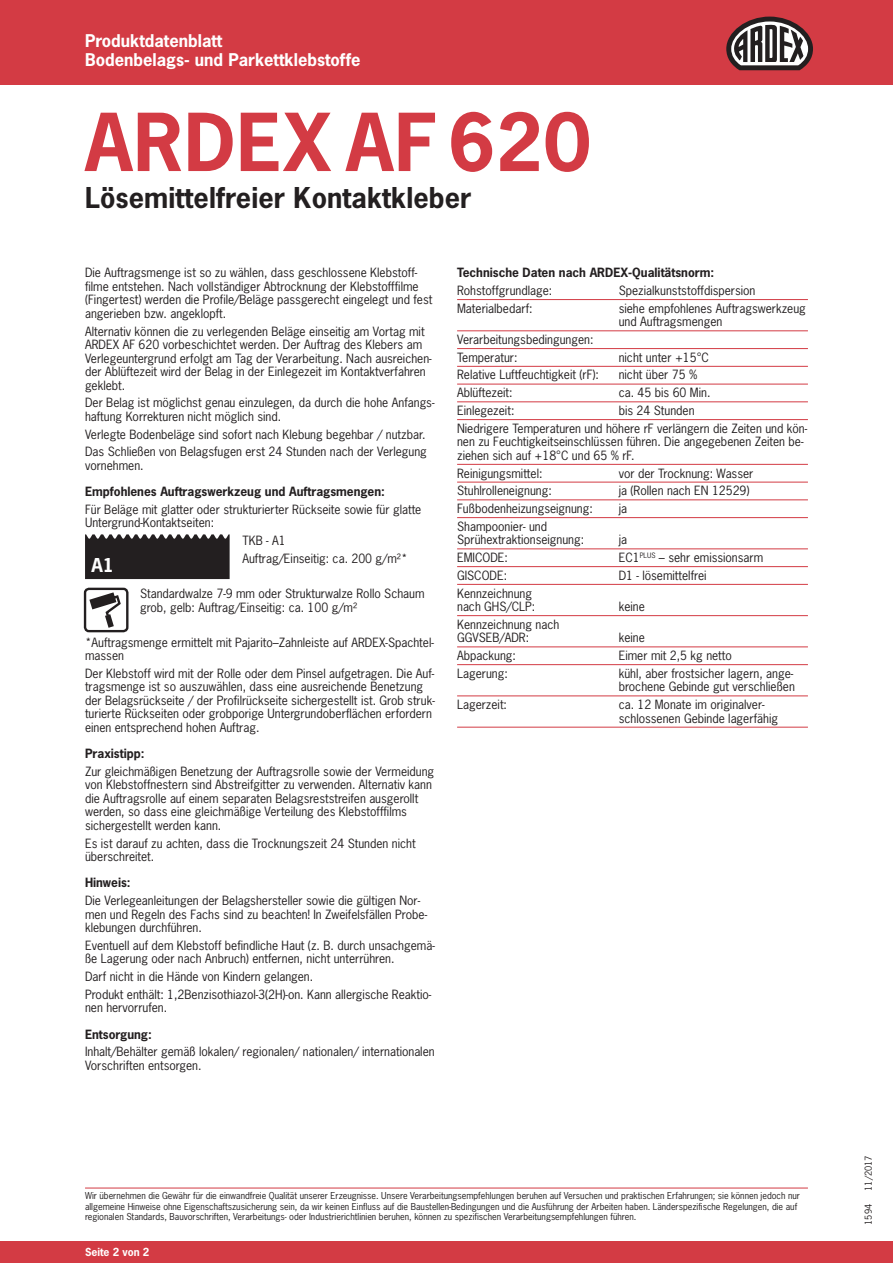
<style>
.page{position:relative;width:893px;height:1263px;background:#fff}
.page>*{position:absolute;margin:0;border:0;box-sizing:border-box;transform-origin:0 0}
.t1{font:700 75px "News Gothic Std";letter-spacing:.015em;color:#d33b44}
.t2{font:700 27px "News Gothic Std";letter-spacing:.005em;color:#231f20}
.t3{font:700 18px "News Gothic Std";color:#fff}
.t4{font:700 16.5px/19.5px "News Gothic Std";color:#fff}
.t5{font:12px/13.5px "News Gothic Std";color:#231f20}
.t6{font:700 12px "News Gothic Std";color:#231f20}
.t7{font:700 10.5px "News Gothic Std";color:#fff}
.t8{font:9px/10.5px "News Gothic Std";color:#231f20}
</style>
<div class="page">
<div style="left:0;top:0;width:893px;height:85px;background:#d33b44"></div>
<div style="left:0;top:1242px;width:893px;height:21px;background:#d33b44"></div>
<svg style="left:85px;top:534px;width:145px;height:45px;background:#2e2b2b"></svg>
<div style="left:84px;top:588px;width:44px;height:44px;border:2px solid #231f20;border-radius:4px"></div>
<svg style="left:89px;top:592px;width:32px;height:36px"></svg>
<hr style="left:457px;top:299px;width:351px;height:1px;background:#d33b44">
<hr style="left:457px;top:330px;width:351px;height:1px;background:#d33b44">
<hr style="left:457px;top:348px;width:351px;height:1px;background:#d33b44">
<hr style="left:457px;top:366px;width:351px;height:1px;background:#d33b44">
<hr style="left:457px;top:384px;width:351px;height:1px;background:#d33b44">
<hr style="left:457px;top:401px;width:351px;height:1px;background:#d33b44">
<hr style="left:457px;top:419px;width:351px;height:1px;background:#d33b44">
<hr style="left:457px;top:464px;width:351px;height:1px;background:#d33b44">
<hr style="left:457px;top:482px;width:351px;height:1px;background:#d33b44">
<hr style="left:457px;top:499px;width:351px;height:1px;background:#d33b44">
<hr style="left:457px;top:517px;width:351px;height:1px;background:#d33b44">
<hr style="left:457px;top:548px;width:351px;height:1px;background:#d33b44">
<hr style="left:457px;top:566px;width:351px;height:1px;background:#d33b44">
<hr style="left:457px;top:584px;width:351px;height:1px;background:#d33b44">
<hr style="left:457px;top:615px;width:351px;height:1px;background:#d33b44">
<hr style="left:457px;top:646px;width:351px;height:1px;background:#d33b44">
<hr style="left:457px;top:664px;width:351px;height:1px;background:#d33b44">
<hr style="left:457px;top:695px;width:351px;height:1px;background:#d33b44">
<hr style="left:457px;top:727px;width:351px;height:1px;background:#d33b44">
<svg style="left:726px;top:17px;width:87px;height:53px"></svg>
<hr style="left:85px;top:1188px;width:723px;height:1px;background:#d33b44">
<h3 class="t4" style="left:85px;top:31px;width:277px">Produktdatenblatt<br>Bodenbelags- und Parkettklebstoffe</h3>
<h1 class="t1" style="left:85px;top:93px;width:507px">ARDEX AF620</h1>
<h2 class="t2" style="left:85px;top:180px;width:388px">Lösemittelfreier Kontaktkleber</h2>
<p class="t5" style="left:85px;top:266px;width:349px">Die Auftragsmenge ist so zu wählen, dass geschlossene Klebstoff&shy;filme entstehen. Nach vollständiger Abtrocknung der Klebstofffilme (Fingertest) werden die Profile/Beläge passgerecht eingelegt und fest angerieben bzw. angeklopft.</p>
<p class="t5" style="left:85px;top:324px;width:348px">Alternativ können die zu verlegenden Beläge einseitig am Vortag mit ARDEX AF 620 vorbeschichtet werden. Der Auftrag des Klebers am Verlegeuntergrund erfolgt am Tag der Verarbeitung. Nach ausreichen&shy;der Ablüftezeit wird der Belag in der Einlegezeit im Kontaktverfahren geklebt.</p>
<p class="t5" style="left:85px;top:396px;width:351px">Der Belag ist möglichst genau einzulegen, da durch die hohe Anfangs&shy;haftung Korrekturen nicht möglich sind.</p>
<p class="t5" style="left:85px;top:425px;width:343px;line-height:17.7px">Verlegte Bodenbeläge sind sofort nach Klebung begehbar / nutzbar.<br>Das Schließen von Belagsfugen erst 24 Stunden nach der Verlegung</p>
<p class="t5" style="left:85px;top:458px;width:60px">vornehmen.</p>
<p class="t6" style="left:85px;top:483px;width:301px">Empfohlenes Auftragswerkzeug und Auftragsmengen:</p>
<p class="t5" style="left:85px;top:502px;width:338px">Für Beläge mit glatter oder strukturierter Rückseite sowie für glatte<br>Untergrund-Kontaktseiten:</p>
<h3 class="t3" style="left:92px;top:554px;width:24px">A1</h3>
<p class="t5" style="left:242px;top:532px;width:167px;line-height:17.7px">TKB - A1<br>Auftrag/Einseitig: ca. 200 g/m²*</p>
<p class="t5" style="left:140px;top:587px;width:286px">Standardwalze 7-9 mm oder Strukturwalze Rollo Schaum grob, gelb: Auftrag/Einseitig: ca. 100 g/m²</p>
<p class="t5" style="left:85px;top:635px;width:350px">*Auftragsmenge ermittelt mit Pajarito–Zahnleiste auf ARDEX-Spachtel&shy;massen</p>
<p class="t5" style="left:85px;top:666px;width:351px">Der Klebstoff wird mit der Rolle oder dem Pinsel aufgetragen. Die Auf&shy;tragsmenge ist so auszuwählen, dass eine ausreichende Benetzung der Belagsrückseite / der Profilrückseite sichergestellt ist. Grob struk&shy;turierte Rückseiten oder grobporige Untergrundoberflächen erfordern einen entsprechend hohen Auftrag.</p>
<p class="t6" style="left:85px;top:746px;width:61px">Praxistipp:</p>
<p class="t5" style="left:85px;top:764px;width:351px">Zur gleichmäßigen Benetzung der Auftragsrolle sowie der Vermeidung von Klebstoffnestern sind Abstreifgitter zu verwenden. Alternativ kann die Auftragsrolle auf einem separaten Belagsreststreifen ausgerollt werden, so dass eine gleichmäßige Verteilung des Klebstofffilms sichergestellt werden kann.</p>
<p class="t5" style="left:85px;top:836px;width:332px">Es ist darauf zu achten, dass die Trocknungszeit 24 Stunden nicht überschreitet.</p>
<p class="t6" style="left:85px;top:875px;width:47px">Hinweis:</p>
<p class="t5" style="left:85px;top:894px;width:344px">Die Verlegeanleitungen der Belagshersteller sowie die gültigen Nor&shy;men und Regeln des Fachs sind zu beachten! In Zweifelsfällen Probe&shy;klebungen durchführen.</p>
<p class="t5" style="left:85px;top:938px;width:351px">Eventuell auf dem Klebstoff befindliche Haut (z. B. durch unsachgemä&shy;ße Lagerung oder nach Anbruch) entfernen, nicht unterrühren.</p>
<p class="t5" style="left:85px;top:968px;width:348px;line-height:17.7px">Darf nicht in die Hände von Kindern gelangen.<br>Produkt enthält: 1,2Benzisothiazol-3(2H)-on. Kann allergische Reaktio-</p>
<p class="t5" style="left:85px;top:1001px;width:84px">nen hervorrufen.</p>
<p class="t6" style="left:85px;top:1026px;width:68px">Entsorgung:</p>
<p class="t5" style="left:85px;top:1045px;width:351px">Inhalt/Behälter gemäß lokalen/ regionalen/ nationalen/ internationalen<br>Vorschriften entsorgen.</p>
<p class="t6" style="left:457px;top:265px;width:259px">Technische Daten nach ARDEX-Qualitätsnorm:</p>
<p class="t5" style="left:457px;top:284px;width:97px">Rohstoffgrundlage:</p>
<p class="t5" style="left:619px;top:284px;width:138px">Spezialkunststoffdispersion</p>
<p class="t5" style="left:457px;top:301px;width:77px">Materialbedarf:</p>
<p class="t5" style="left:619px;top:301px;width:189px">siehe empfohlenes Auftragswerkzeug und Auftragsmengen</p>
<p class="t5" style="left:457px;top:330px;width:138px;line-height:17.7px">Verarbeitungsbedingungen:<br>Temperatur:</p>
<p class="t5" style="left:619px;top:350px;width:92px">nicht unter +15°C</p>
<p class="t5" style="left:457px;top:368px;width:143px">Relative Luftfeuchtigkeit (rF):</p>
<p class="t5" style="left:619px;top:368px;width:80px">nicht über 75 %</p>
<p class="t5" style="left:457px;top:386px;width:57px">Ablüftezeit:</p>
<p class="t5" style="left:619px;top:386px;width:93px">ca. 45 bis 60 Min.</p>
<p class="t5" style="left:457px;top:404px;width:59px">Einlegezeit:</p>
<p class="t5" style="left:457px;top:401px;width:352px;line-height:17.7px;text-indent:162px">bis 24 Stunden<br>Niedrigere Temperaturen und höhere rF verlängern die Zeiten und kön-</p>
<p class="t5" style="left:457px;top:435px;width:348px">nen zu Feuchtigkeitseinschlüssen führen. Die angegebenen Zeiten be&shy;ziehen sich auf +18°C und 65 % rF.</p>
<p class="t5" style="left:457px;top:466px;width:87px">Reinigungsmittel:</p>
<p class="t5" style="left:619px;top:466px;width:136px">vor der Trocknung: Wasser</p>
<p class="t5" style="left:457px;top:484px;width:96px">Stuhlrolleneignung:</p>
<p class="t5" style="left:619px;top:484px;width:132px">ja (Rollen nach EN 12529)</p>
<p class="t5" style="left:457px;top:502px;width:137px">Fußbodenheizungseignung:</p>
<p class="t5" style="left:619px;top:502px;width:10px">ja</p>
<p class="t5" style="left:457px;top:519px;width:129px">Shampoonier- und<br>Sprühextraktionseignung:</p>
<p class="t5" style="left:619px;top:533px;width:10px">ja</p>
<p class="t5" style="left:457px;top:551px;width:52px">EMICODE:</p>
<p class="t5" style="left:619px;top:551px;width:146px">EC1<sup>PLUS</sup> – sehr emissionsarm</p>
<p class="t5" style="left:457px;top:568px;width:52px">GISCODE:</p>
<p class="t5" style="left:619px;top:568px;width:89px">D1 - lösemittelfrei</p>
<p class="t5" style="left:457px;top:586px;width:80px">Kennzeichnung nach GHS/CLP:</p>
<p class="t5" style="left:619px;top:600px;width:28px">keine</p>
<p class="t5" style="left:457px;top:617px;width:104px">Kennzeichnung nach<br>GGVSEB/ADR:</p>
<p class="t5" style="left:619px;top:631px;width:28px">keine</p>
<p class="t5" style="left:457px;top:649px;width:60px">Abpackung:</p>
<p class="t5" style="left:619px;top:649px;width:115px">Eimer mit 2,5 kg netto</p>
<p class="t5" style="left:457px;top:666px;width:52px">Lagerung:</p>
<p class="t5" style="left:619px;top:666px;width:178px">kühl, aber frostsicher lagern, ange&shy;brochene Gebinde gut verschließen</p>
<p class="t5" style="left:457px;top:698px;width:51px">Lagerzeit:</p>
<p class="t5" style="left:619px;top:698px;width:161px">ca. 12 Monate im originalver&shy;schlossenen Gebinde lagerfähig</p>
<p class="t8" style="left:863px;top:1191px;width:37px;rotate:-90deg">11/2017</p>
<p class="t8" style="left:85px;top:1191px;width:716px">Wir übernehmen die Gewähr für die einwandfreie Qualität unserer Erzeugnisse. Unsere Verarbeitungsempfehlungen beruhen auf Versuchen und praktischen Erfahrungen; sie können jedoch nur allgemeine Hinweise ohne Eigenschaftszusicherung sein, da wir keinen Einfluss auf die Baustellen-Bedingungen und die Ausführung der Arbeiten haben. Länderspezifische Regelungen, die auf regionalen Standards, Bauvorschriften, Verarbeitungs- oder Industrierichtlinien beruhen, können zu spezifischen Verarbeitungsempfehlungen führen.</p>
<p class="t8" style="left:863px;top:1225px;width:22px;rotate:-90deg">1594</p>
<p class="t7" style="left:85px;top:1245px;width:66px">Seite 2 von 2</p>
</div>
